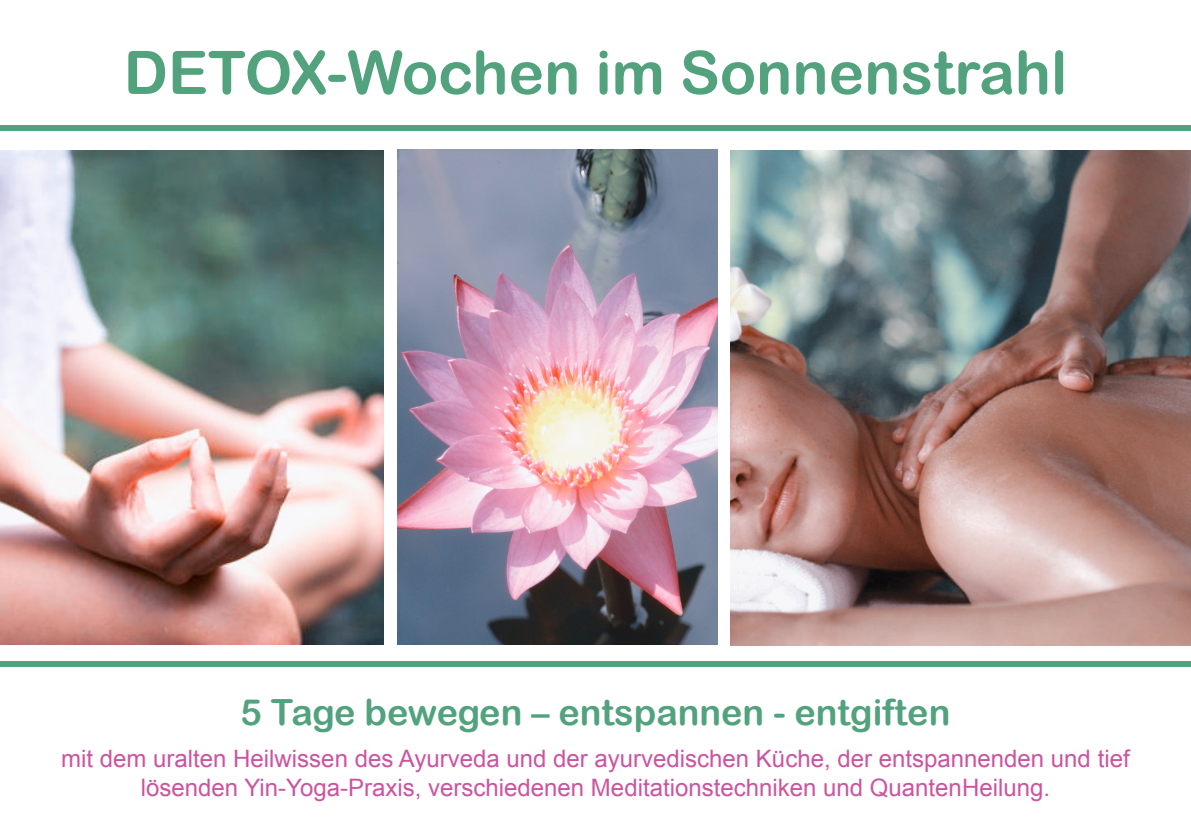
<style>
.page{position:relative;width:1191px;height:840px;background:#fff}
.page>*{position:absolute;margin:0;border:0;box-sizing:border-box;transform-origin:0 0}
.t1{font:60px "Arial Rounded MT Bold";color:#51a27d}
.t2{font:36px "Arial Rounded MT Bold";color:#51a27d}
.t3{font:24px/28.8px "Arial";color:#cb54a0;text-align:center}
</style>
<div class="page">
<div style="left:0;top:661px;width:1191px;height:5px;background:#51a27d"></div>
<div style="left:0;top:126px;width:1191px;height:5px;background:#51a27d"></div>
<img style="left:397px;top:150px;width:320px;height:494px">
<img style="left:730px;top:151px;width:461px;height:494px">
<img style="left:0;top:151px;width:383px;height:493px">
<p class="t1" style="left:124px;top:37px;width:945px">DETOX-Wochen im Sonnenstrahl</p>
<p class="t2" style="left:240px;top:690px;width:711px">5 Tage bewegen – entspannen - entgiften</p>
<p class="t3" style="left:61px;top:744px;width:1070px">mit dem uralten Heilwissen des Ayurveda und der ayurvedischen Küche, der entspannenden und tief lösenden Yin-Yoga-Praxis, verschiedenen Meditationstechniken und QuantenHeilung.</p>
</div>
